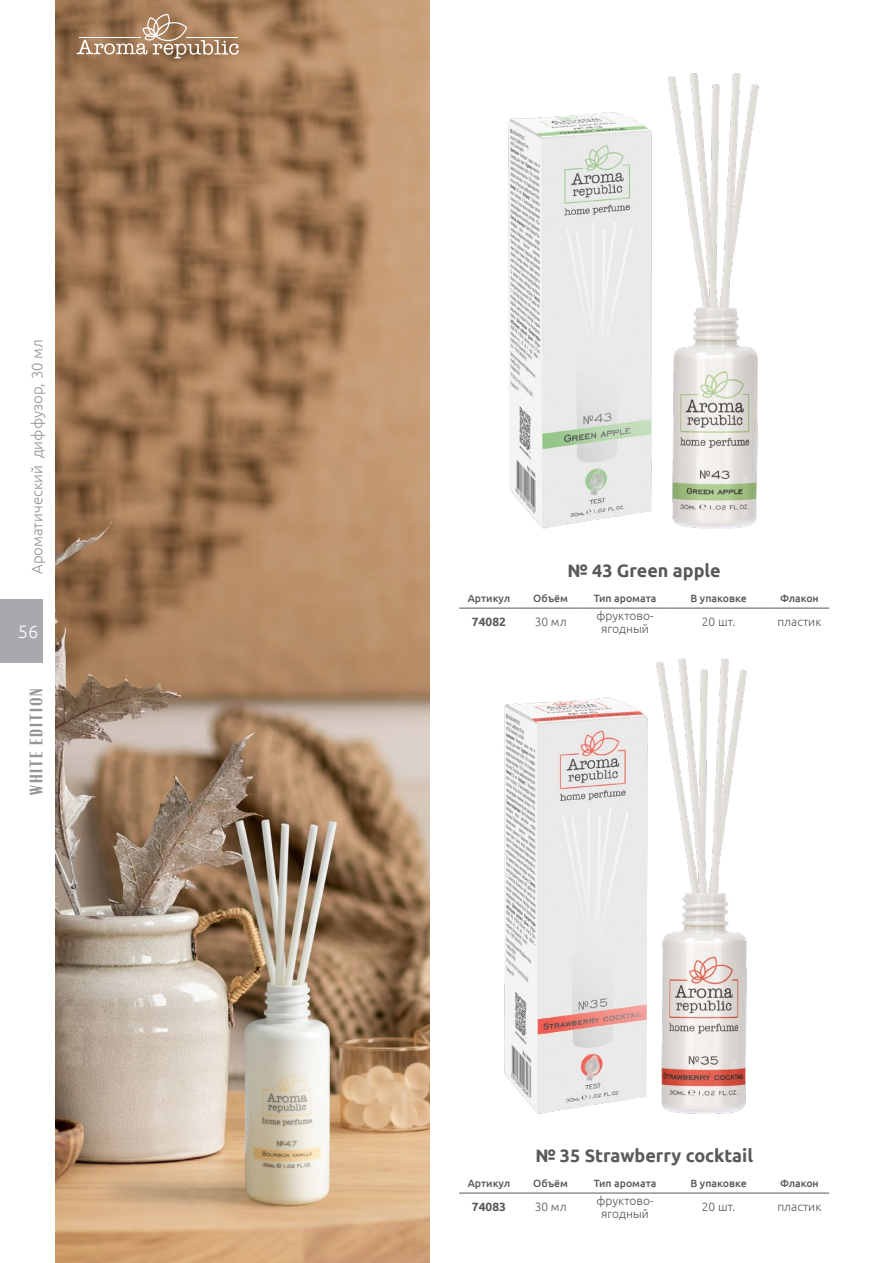
<style>
.page{position:relative;width:893px;height:1263px;background:#fff}
.page>*{position:absolute;margin:0;border:0;box-sizing:border-box;transform-origin:0 0}
.t1{font:700 18px "Ubuntu";color:#58595b}
.t2{font:18px "Moniqa Black Paragraph";letter-spacing:.1em;color:#939598}
.t3{font:300 18px "Ubuntu";color:#fff}
.t4{font:300 15px "Ubuntu";color:#939598}
.t5{font:300 12px/13.5px "Ubuntu";color:#58595b;text-align:center}
.t6{font:700 12px "Ubuntu";color:#58595b}
.t7{font:500 10.5px "Ubuntu";color:#58595b}
</style>
<div class="page">
<hr style="left:459px;top:608px;width:60px;height:1px;background:#58595b">
<hr style="left:519px;top:608px;width:64px;height:1px;background:#58595b">
<hr style="left:583px;top:608px;width:85px;height:1px;background:#58595b">
<hr style="left:668px;top:608px;width:102px;height:1px;background:#58595b">
<hr style="left:770px;top:608px;width:59px;height:1px;background:#58595b">
<hr style="left:459px;top:1193px;width:60px;height:1px;background:#58595b">
<hr style="left:519px;top:1193px;width:64px;height:1px;background:#58595b">
<hr style="left:583px;top:1193px;width:85px;height:1px;background:#58595b">
<hr style="left:668px;top:1193px;width:102px;height:1px;background:#58595b">
<hr style="left:770px;top:1193px;width:59px;height:1px;background:#58595b">
<img style="left:508px;top:73px;width:251px;height:456px">
<img style="left:504px;top:658px;width:243px;height:456px">
<img style="left:55px;top:0;width:374px;height:1263px">
<div style="left:0;top:600px;width:43px;height:63px;background:#a7a9ac"></div>
<svg style="left:77px;top:14px;width:162px;height:44px;background:#a98769"></svg>
<hr style="left:79px;top:37px;width:61px;height:1px;background:#fff">
<hr style="left:186px;top:37px;width:51px;height:1px;background:#fff">
<h2 class="t4" style="left:28px;top:574px;width:236px;rotate:-90deg">Ароматический диффузор, 30 мл</h2>
<h1 class="t3" style="left:18px;top:621px;width:22px">56</h1>
<h1 class="t2" style="left:28px;top:795px;width:108px;rotate:-90deg">White edition</h1>
<h1 class="t1" style="left:568px;top:559px;width:155px">№ 43 Green apple</h1>
<p class="t7" style="left:468px;top:591px;width:44px">Артикул</p>
<p class="t7" style="left:533px;top:591px;width:36px">Объём</p>
<p class="t7" style="left:594px;top:591px;width:64px">Тип аромата</p>
<p class="t7" style="left:691px;top:591px;width:58px">В упаковке</p>
<p class="t7" style="left:780px;top:591px;width:40px">Флакон</p>
<p class="t6" style="left:472px;top:615px;width:36px">74082</p>
<p class="t5" style="left:535px;top:615px;width:33px">30 мл</p>
<p class="t5" style="left:596px;top:608px;width:59px">фруктово&shy;ягодный</p>
<p class="t5" style="left:702px;top:615px;width:35px">20 шт.</p>
<p class="t5" style="left:777px;top:615px;width:45px">пластик</p>
<h1 class="t1" style="left:535px;top:1144px;width:219px">№ 35 Strawberry cocktail</h1>
<p class="t7" style="left:468px;top:1176px;width:44px">Артикул</p>
<p class="t7" style="left:533px;top:1176px;width:36px">Объём</p>
<p class="t7" style="left:594px;top:1176px;width:64px">Тип аромата</p>
<p class="t7" style="left:691px;top:1176px;width:58px">В упаковке</p>
<p class="t7" style="left:780px;top:1176px;width:40px">Флакон</p>
<p class="t6" style="left:472px;top:1200px;width:36px">74083</p>
<p class="t5" style="left:535px;top:1200px;width:33px">30 мл</p>
<p class="t5" style="left:596px;top:1193px;width:59px">фруктово&shy;ягодный</p>
<p class="t5" style="left:702px;top:1200px;width:35px">20 шт.</p>
<p class="t5" style="left:777px;top:1200px;width:45px">пластик</p>
</div>
